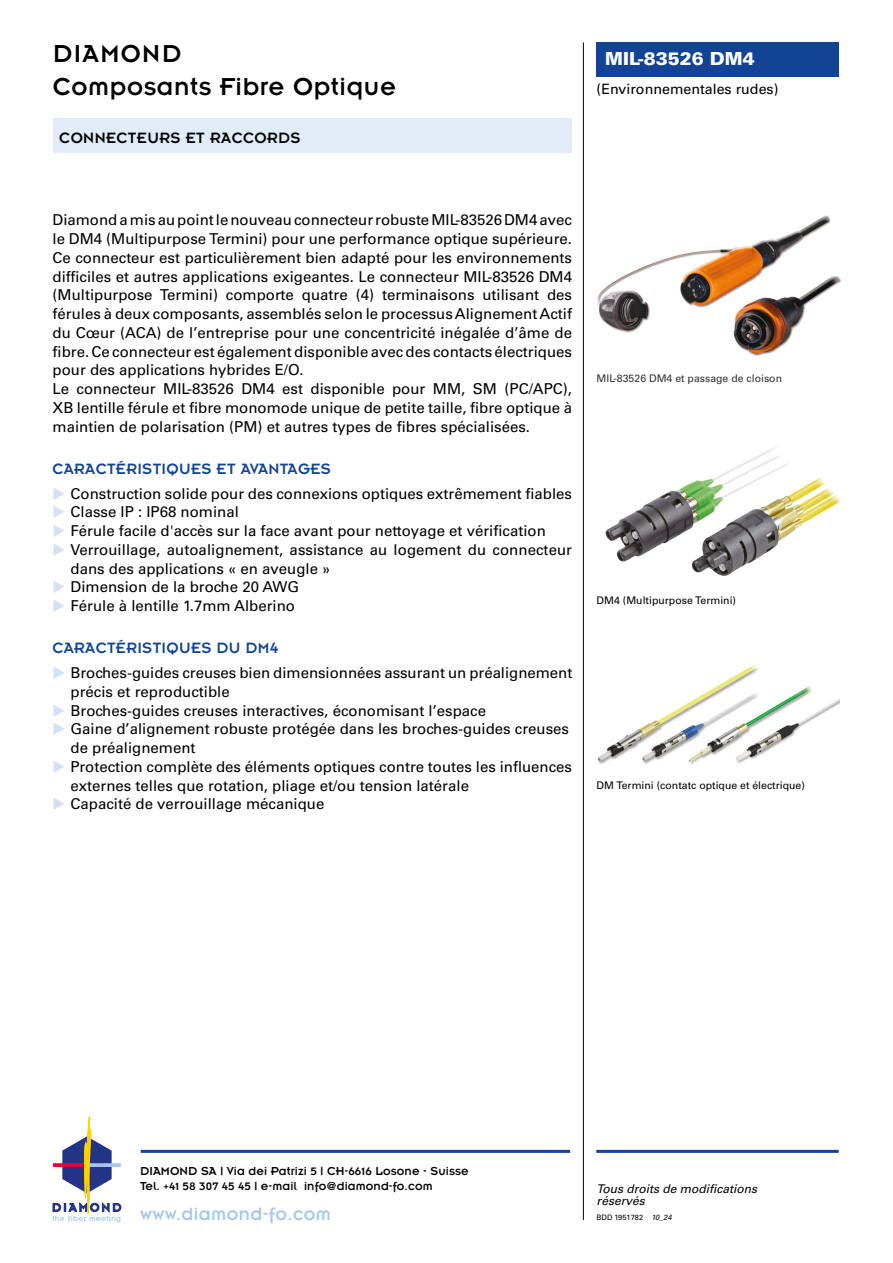
<style>
.page{position:relative;width:893px;height:1263px;background:#fff}
.page>*{position:absolute;margin:0;border:0;box-sizing:border-box;transform-origin:0 0}
.t1{font:27px/33px "Insignia";letter-spacing:.025em;color:#000}
.t2{font:19.5px "Insignia";letter-spacing:.02em;color:#a6c7ea}
.t3{font:900 18px "Univers LT Pro 75";color:#fff}
.t4{font:16.5px "Insignia";letter-spacing:.02em;color:#134395}
.t5{font:16.5px "Insignia";letter-spacing:.025em;color:#000}
.t6{font:15px/18.8px "Univers LT Pro 55 Roman";color:#000}
.t7{font:14.25px "Univers LT Pro 55 Roman";color:#000}
.t8{font:12.75px/15.9px "Insignia";letter-spacing:.01em;color:#000}
.t9{font:italic 12px/12px "Univers LT Pro 55";color:#000}
.t10{font:10.5px "Univers LT Pro 55 Roman";color:#000}
.t11{font:10.5px "Univers LT Pro 55 Roman";color:#323230}
.t12{font:8.1px "Insignia A";letter-spacing:.04em;color:#a6c7ea}
.t13{font:7.5px "Univers LT Pro 55 Roman";color:#000}
.s1{color:#d3e1f5}
.s2{font-size:12px}
.s3{font-size:9px}
.s4{font-family:"Univers LT Pro 55";font-style:italic}
</style>
<div class="page">
<div style="left:597px;top:42px;width:242px;height:34px;background:#134395"></div>
<div style="left:53px;top:119px;width:519px;height:34px;background:#e2ecf9"></div>
<hr style="left:583px;top:42px;width:1px;height:1178px;background:#000">
<hr style="left:141px;top:1150px;width:429px;height:3px;background:#134395">
<hr style="left:596px;top:1150px;width:243px;height:3px;background:#134395">
<svg style="left:53px;top:1117px;width:68px;height:98px"></svg>
<img style="left:597px;top:215px;width:244px;height:141px">
<img style="left:605px;top:448px;width:237px;height:128px">
<img style="left:597px;top:664px;width:242px;height:100px">
<h1 class="t1" style="left:53px;top:37px;width:345px">DIAMOND<br>Composants Fibre Optique</h1>
<p class="t5" style="left:59px;top:129px;width:243px">CONNECTEURS ET RACCORDS</p>
<p class="t3" style="left:605px;top:46px;width:151px">MIL-83526 DM4</p>
<p class="t7" style="left:597px;top:79px;width:183px">(Environnementales rudes)</p>
<p class="t6" style="left:53px;top:210px;width:521px">Diamond a mis au point le nouveau connecteur robuste MIL-83526 DM4 avec le DM4 (Multipurpose Termini) pour une performance optique supérieure.<br>Ce connecteur est particulièrement bien adapté pour les environnements difficiles et autres applications exigeantes. Le connecteur MIL-83526 DM4 (Multipurpose Termini) comporte quatre (4) terminaisons utilisant des férules à deux composants, assemblés selon le processus Alignement Actif du Cœur (ACA) de l’entreprise pour une concentricité inégalée d’âme de fibre. Ce connecteur est également disponible avec des contacts électriques pour des applications hybrides E/O.<br>Le connecteur MIL-83526 DM4 est disponible pour MM, SM (PC/APC), XB lentille férule et fibre monomode unique de petite taille, fibre optique à maintien de polarisation (PM) et autres types de fibres spécialisées.</p>
<p class="t4" style="left:53px;top:460px;width:280px">CARACTÉRISTIQUES ET AVANTAGES</p>
<p class="t6" style="left:53px;top:483px;width:521px"><span class="s1">◆</span> Construction solide pour des connexions optiques extrêmement fiables</p>
<p class="t6" style="left:53px;top:502px;width:188px"><span class="s1">◆</span> Classe IP : IP68 nominal</p>
<p class="t6" style="left:53px;top:521px;width:495px"><span class="s1">◆</span> Férule facile d'accès sur la face avant pour nettoyage et vérification</p>
<p class="t6" style="left:71px;top:539px;width:503px;text-indent:-18px"><span class="s1">◆</span> Verrouillage, autoalignement, assistance au logement du connecteur dans des applications « en aveugle »</p>
<p class="t6" style="left:53px;top:577px;width:248px"><span class="s1">◆</span> Dimension de la broche 20 AWG</p>
<p class="t6" style="left:53px;top:596px;width:244px"><span class="s1">◆</span> Férule à lentille 1.7mm Alberino</p>
<p class="t4" style="left:53px;top:639px;width:227px">CARACTÉRISTIQUES DU DM4</p>
<p class="t6" style="left:71px;top:663px;width:503px;text-indent:-18px"><span class="s1">◆</span> Broches-guides creuses bien dimensionnées assurant un préalignement précis et reproductible</p>
<p class="t6" style="left:53px;top:700px;width:435px"><span class="s1">◆</span> Broches-guides creuses interactives, économisant l’espace</p>
<p class="t6" style="left:71px;top:719px;width:500px;text-indent:-18px"><span class="s1">◆</span> Gaine d’alignement robuste protégée dans les broches-guides creuses de préalignement</p>
<p class="t6" style="left:71px;top:756px;width:503px;text-indent:-18px"><span class="s1">◆</span> Protection complète des éléments optiques contre toutes les influences externes telles que rotation, pliage et/ou tension latérale</p>
<p class="t6" style="left:53px;top:794px;width:273px"><span class="s1">◆</span> Capacité de verrouillage mécanique</p>
<p class="t11" style="left:597px;top:371px;width:187px">MIL-83526 DM4 et passage de cloison</p>
<p class="t10" style="left:597px;top:593px;width:141px">DM4 (Multipurpose Termini)</p>
<p class="t10" style="left:597px;top:778px;width:210px">DM Termini (contatc optique et électrique)</p>
<p class="t12" style="left:52px;top:1214px;width:70px">the fiber meeting</p>
<p class="t8" style="left:140px;top:1162px;width:330px">DIAMOND SA | Via dei Patrizi <span class="s2">5</span> | CH-<span class="s2">6616</span> Losone - Suisse<br>Tel. <span class="s3">+</span><span class="s2">41 58 307 45 45</span> | e-mail info@diamond-fo.com</p>
<h2 class="t2" style="left:140px;top:1204px;width:192px">www.diamond-fo.com</h2>
<p class="t9" style="left:597px;top:1182px;width:162px">Tous droits de modifications réservés</p>
<p class="t13" style="left:597px;top:1212px;width:76px">BDD 1951782 <span class="s4">10_24</span></p>
</div>
